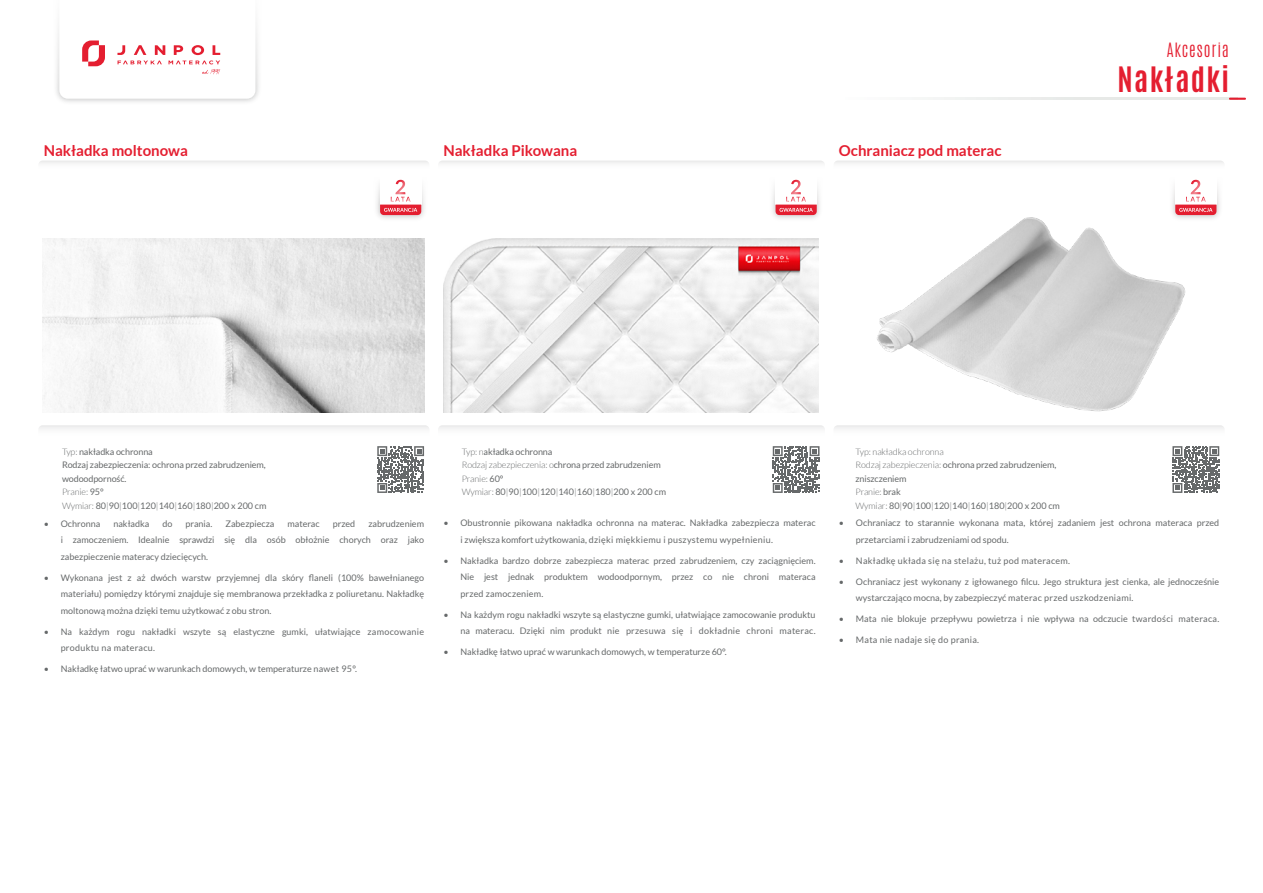
<style>
.page{position:relative;width:1263px;height:893px;background:#fff}
.page>*{position:absolute;margin:0;border:0;box-sizing:border-box;transform-origin:0 0}
.t1{font:700 29.25px "Antonio";letter-spacing:.05em;color:#e41e30}
.t2{font:300 16.5px "Antonio";letter-spacing:.05em;color:#e41e30}
.t3{font:700 15px "Lato";color:#e41e30}
.t4{font:9px/16.5px "Lato";color:#66696a}
.t5{font:9px "Lato";letter-spacing:.03em;color:#66696a}
.s1{font-weight:300}
</style>
<div class="page">
<img style="left:443px;top:238px;width:376px;height:174px">
<img style="left:42px;top:238px;width:382px;height:174px">
<img style="left:877px;top:217px;width:309px;height:195px">
<hr style="left:1073px;top:98px;width:164px;height:2px;background:#e7e9e7">
<hr style="left:839px;top:98px;width:234px;height:2px;background:#f1f4f2">
<svg style="left:1229px;top:98px;width:17px;height:2px"></svg>
<img style="left:326px;top:205px;width:149px;height:64px">
<svg style="left:380px;top:180px;width:41px;height:35px"></svg>
<img style="left:721px;top:205px;width:99px;height:64px">
<svg style="left:775px;top:180px;width:42px;height:35px"></svg>
<img style="left:1121px;top:215px;width:97px;height:54px">
<svg style="left:39px;top:161px;width:389px;height:2px"></svg>
<svg style="left:439px;top:161px;width:385px;height:2px"></svg>
<svg style="left:835px;top:161px;width:389px;height:54px"></svg>
<hr style="left:39px;top:425px;width:390px;height:4px;background:#f1f1f1">
<hr style="left:439px;top:425px;width:385px;height:4px;background:#f1f1f1">
<hr style="left:834px;top:425px;width:390px;height:4px;background:#f1f1f1">
<svg style="left:773px;top:446px;width:46px;height:47px"></svg>
<svg style="left:377px;top:446px;width:47px;height:47px"></svg>
<svg style="left:1172px;top:446px;width:47px;height:47px"></svg>
<div style="left:43px;top:0;width:229px;height:99px;background:linear-gradient(to bottom,#fefefe,#fafafa)"></div>
<svg style="left:59px;top:0;width:196px;height:99px"></svg>
<h3 class="t3" style="left:44px;top:142px;width:146px">Nakładka moltonowa</h3>
<h3 class="t3" style="left:443px;top:142px;width:135px">Nakładka Pikowana</h3>
<h3 class="t3" style="left:839px;top:142px;width:164px">Ochraniacz pod materac</h3>
<h2 class="t2" style="left:1167px;top:38px;width:64px">Akcesoria</h2>
<h1 class="t1" style="left:1117px;top:57px;width:113px">Nakładki</h1>
<p class="t4" style="left:62px;top:444px;width:206px;line-height:13.5px"><span class="s1">Typ:</span> nakładka ochronna<br>Rodzaj zabezpieczenia: ochrona przed zabrudzeniem, wodoodporność.<br><span class="s1">Pranie:</span> 95°<br><span class="s1">Wymiar:</span> 80<span class="s1">|</span>90<span class="s1">|</span>100<span class="s1">|</span>120<span class="s1">|</span>140<span class="s1">|</span>160<span class="s1">|</span>180<span class="s1">|</span>200 x 200 cm</p>
<p class="t4" style="left:462px;top:444px;width:206px;line-height:13.5px"><span class="s1">Typ: n</span>akładka ochronna<br><span class="s1">Rodzaj zabezpieczenia: o</span>chrona przed zabrudzeniem <span class="s1">Pranie:</span> 60°<br><span class="s1">Wymiar:</span> 80<span class="s1">|</span>90<span class="s1">|</span>100<span class="s1">|</span>120<span class="s1">|</span>140<span class="s1">|</span>160<span class="s1">|</span>180<span class="s1">|</span>200 x 200 cm</p>
<p class="t4" style="left:855px;top:444px;width:206px;line-height:13.5px"><span class="s1">Typ: nakładka ochronna<br>Rodzaj zabezpieczenia:</span> ochrona przed zabrudzeniem, zniszczeniem<br><span class="s1">Pranie:</span> brak<br><span class="s1">Wymiar:</span> 80<span class="s1">|</span>90<span class="s1">|</span>100<span class="s1">|</span>120<span class="s1">|</span>140<span class="s1">|</span>160<span class="s1">|</span>180<span class="s1">|</span>200 x 200 cm</p>
<p class="t4" style="left:61px;top:515px;width:365px;text-align:justify;text-indent:308px">zabrudzeniem i zamoczeniem. Idealnie sprawdzi się dla osób obłożnie chorych oraz jako zabezpieczenie materacy dziecięcych.</p>
<p class="t4" style="left:61px;top:569px;width:365px;text-align:justify;text-indent:-17px">• Wykonana jest z aż dwóch warstw przyjemnej dla skóry flaneli (100% bawełnianego materiału) pomiędzy którymi znajduje się membranowa przekładka z poliuretanu. Nakładkę moltonową można dzięki temu użytkować z obu stron.</p>
<p class="t4" style="left:61px;top:623px;width:365px;text-indent:-17px">• Na każdym rogu nakładki wszyte są elastyczne gumki, ułatwiające zamocowanie produktu na materacu.</p>
<p class="t4" style="left:44px;top:660px;width:315px">• Nakładkę łatwo uprać w warunkach domowych, w temperaturze nawet 95°.</p>
<p class="t4" style="left:44px;top:515px;width:58px">• Ochronna</p>
<p class="t4" style="left:113px;top:515px;width:38px">nakładka</p>
<p class="t4" style="left:162px;top:515px;width:12px">do</p>
<p class="t4" style="left:186px;top:515px;width:28px">prania.</p>
<p class="t4" style="left:225px;top:515px;width:50px">Zabezpiecza</p>
<p class="t4" style="left:287px;top:515px;width:34px">materac</p>
<p class="t4" style="left:333px;top:515px;width:24px">przed</p>
<p class="t4" style="left:460px;top:515px;width:357px;text-indent:-17px">• Obustronnie pikowana nakładka ochronna na materac. Nakładka zabezpiecza materac i zwiększa komfort użytkowania, dzięki miękkiemu i puszystemu wypełnieniu.</p>
<p class="t4" style="left:460px;top:552px;width:357px;text-align:justify;text-indent:-17px">• Nakładka bardzo dobrze zabezpiecza materac przed zabrudzeniem, czy zaciągnięciem.<br>Nie jest jednak produktem wodoodpornym, przez co nie chroni materaca przed zamoczeniem.</p>
<p class="t4" style="left:443px;top:606px;width:374px;text-align:right">• Na każdym rogu nakładki wszyte są elastyczne gumki, ułatwiające zamocowanie produktu na materacu. Dzięki nim produkt nie przesuwa się i dokładnie chroni materac.</p>
<p class="t4" style="left:443px;top:644px;width:285px">• Nakładkę łatwo uprać w warunkach domowych, w temperaturze 60°.</p>
<p class="t4" style="left:856px;top:515px;width:365px;text-indent:-17px">• Ochraniacz to starannie wykonana mata, której zadaniem jest ochrona materaca przed przetarciami i zabrudzeniami od spodu.</p>
<p class="t5" style="left:839px;top:556px;width:233px">• Nakładkę układa się na stelażu, tuż pod materacem.</p>
<p class="t4" style="left:856px;top:573px;width:365px;text-indent:-17px">• Ochraniacz jest wykonany z igłowanego filcu. Jego struktura jest cienka, ale jednocześnie wystarczająco mocna, by zabezpieczyć materac przed uszkodzeniami.</p>
<p class="t4" style="left:839px;top:611px;width:382px">• Mata nie blokuje przepływu powietrza i nie wpływa na odczucie twardości materaca.</p>
<p class="t5" style="left:839px;top:635px;width:142px">• Mata nie nadaje się do prania.</p>
</div>
